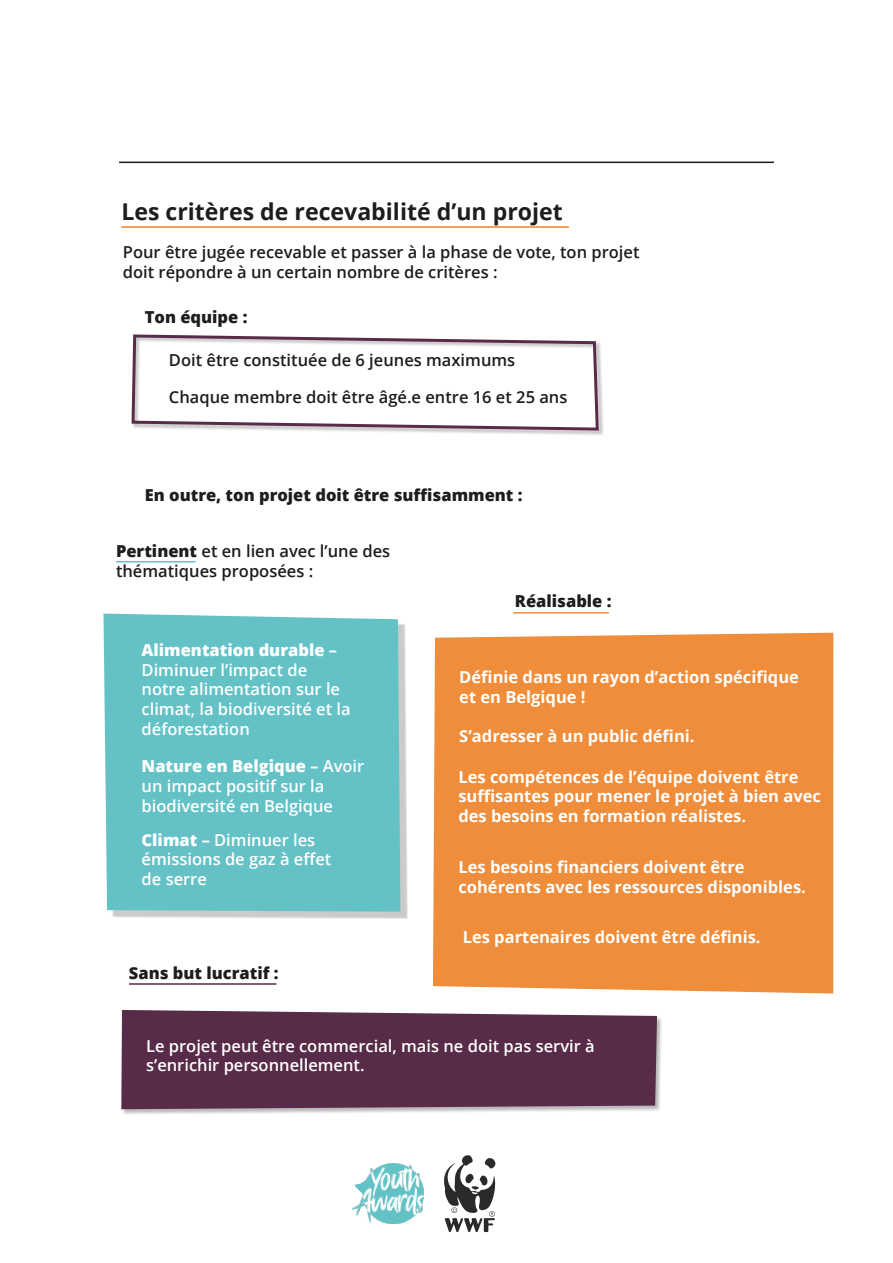
<style>
.page{position:relative;width:893px;height:1263px;background:#fff}
.page>*{position:absolute;margin:0;border:0;box-sizing:border-box;transform-origin:0 0}
.t1{font:700 23.1px "Open Sans";color:#1d1d1b}
.t2{font:600 16.5px/19.8px "Open Sans";color:#fff}
.t3{font:700 16.5px/19.8px "Open Sans";color:#fff}
.t4{font:600 16.5px/19.8px "Open Sans";color:#1d1d1b}
.t5{font:800 16.5px "Open Sans";color:#1d1d1b}
.s1{font-weight:800}
.s2{font-weight:700}
</style>
<div class="page">
<img style="left:353px;top:1163px;width:71px;height:61px">
<svg style="left:354px;top:1178px;width:13px;height:16px"></svg>
<svg style="left:444px;top:1155px;width:52px;height:77px"></svg>
<div style="left:122px;top:1010px;width:541px;height:105px;background:#1d1d1b;opacity:.31"></div>
<div style="left:121px;top:1010px;width:536px;height:99px;background:#582c48"></div>
<div style="left:132px;top:335px;width:473px;height:101px;background:#1d1d1b;opacity:.31"></div>
<svg style="left:131px;top:334px;width:469px;height:98px"></svg>
<hr style="left:119px;top:162px;width:655px;height:1px;background:#1d1d1b">
<div style="left:108px;top:618px;width:300px;height:300px;background:#1d1d1b;opacity:.23"></div>
<div style="left:103px;top:614px;width:297px;height:298px;background:#64c2c7"></div>
<div style="left:433px;top:632px;width:401px;height:362px;background:#ef8d3a"></div>
<hr style="left:121px;top:226px;width:448px;height:2px;background:#ef8d3a">
<hr style="left:513px;top:612px;width:96px;height:2px;background:#ef8d3a">
<hr style="left:116px;top:561px;width:80px;height:1px;background:#64c2c7">
<hr style="left:129px;top:983px;width:147px;height:2px;background:#582c48">
<h1 class="t1" style="left:121px;top:195px;width:443px">Les critères de recevabilité d’un projet</h1>
<p class="t4" style="left:123px;top:242px;width:518px">Pour être jugée recevable et passer à la phase de vote, ton projet doit répondre à un certain nombre de critères :</p>
<p class="t5" style="left:145px;top:304px;width:104px">Ton équipe :</p>
<p class="t4" style="left:169px;top:350px;width:348px">Doit être constituée de 6 jeunes maximums</p>
<p class="t4" style="left:169px;top:387px;width:400px">Chaque membre doit être âgé.e entre 16 et 25 ans</p>
<p class="t5" style="left:145px;top:483px;width:379px">En outre, ton projet doit être suffisamment :</p>
<p class="t4" style="left:116px;top:541px;width:276px"><span class="s1">Pertinent</span> et en lien avec l’une des thématiques proposées :</p>
<p class="t2" style="left:142px;top:640px;width:211px"><span class="s1">Alimentation durable</span> <span class="s2">–<br></span>Diminuer l’impact de notre alimentation sur le climat, la biodiversité et la déforestation</p>
<p class="t2" style="left:142px;top:756px;width:224px"><span class="s1">Nature en Belgique</span> <span class="s2">–</span> Avoir un impact positif sur la biodiversité en Belgique</p>
<p class="t2" style="left:142px;top:829px;width:191px"><span class="s1">Climat</span> <span class="s2">–</span> Diminuer les émissions de gaz à effet de serre</p>
<p class="t5" style="left:129px;top:960px;width:151px">Sans but lucratif :</p>
<p class="t5" style="left:515px;top:588px;width:98px">Réalisable :</p>
<p class="t3" style="left:459px;top:667px;width:341px">Définie dans un rayon d’action spécifique et en Belgique !</p>
<p class="t3" style="left:459px;top:725px;width:237px">S’adresser à un public défini.</p>
<p class="t3" style="left:458px;top:766px;width:364px">Les compétences de l’équipe doivent être suffisantes pour mener le projet à bien avec des besoins en formation réalistes.</p>
<p class="t3" style="left:458px;top:857px;width:349px">Les besoins financiers doivent être cohérents avec les ressources disponibles.</p>
<p class="t3" style="left:463px;top:927px;width:299px">Les partenaires doivent être définis.</p>
<p class="t2" style="left:146px;top:1035px;width:450px">Le projet peut être commercial, mais ne doit pas servir à s’enrichir personnellement.</p>
</div>
